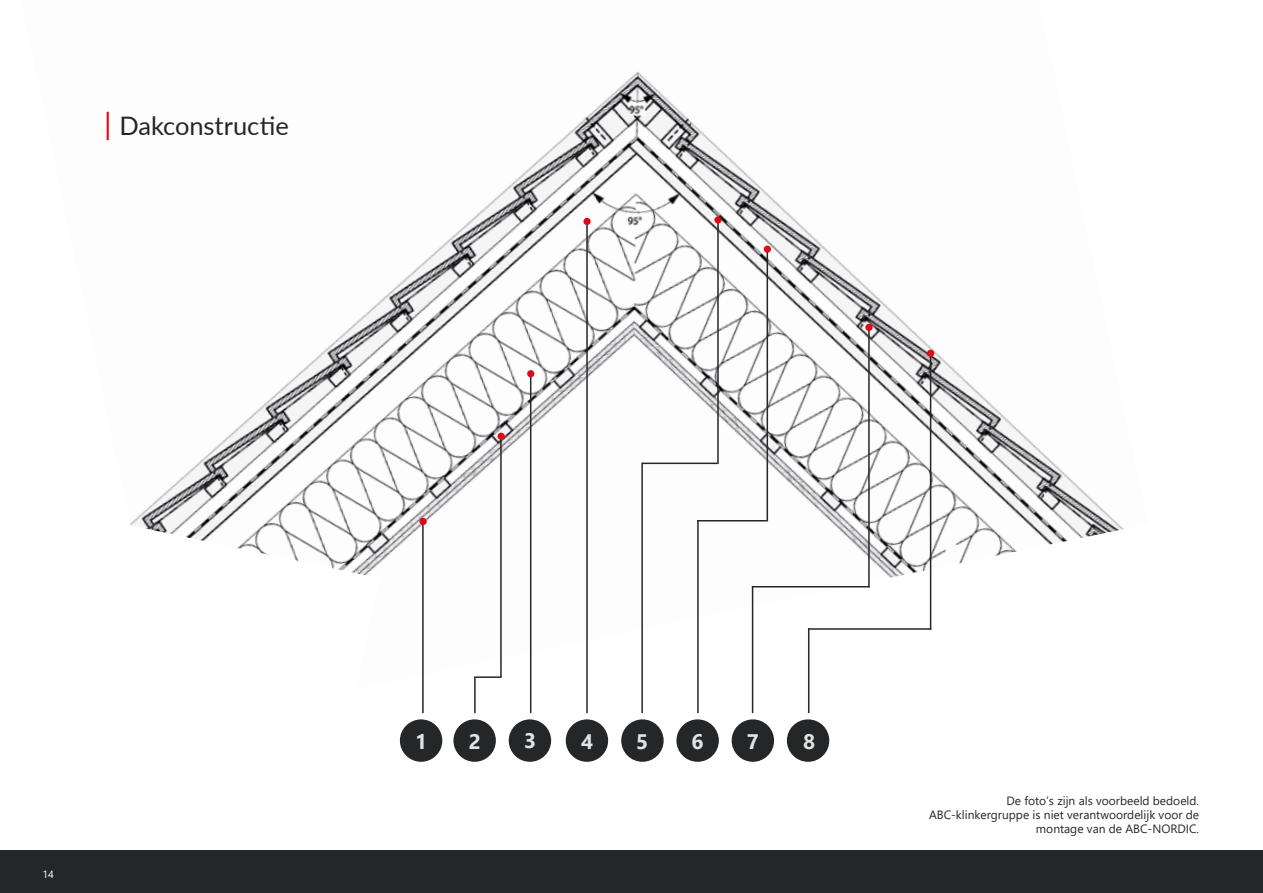
<style>
.page{position:relative;width:1263px;height:893px;background:#fff}
.page>*{position:absolute;margin:0;border:0;box-sizing:border-box;transform-origin:0 0}
.t1{font:25.5px "Lato";letter-spacing:-.005em;color:#242627}
.t2{font:700 21px "Segoe UI";color:#e3e3e3}
.t3{font:12px/14.4px "Segoe UI";color:#242627;text-align:right}
.t4{font:10.5px "Segoe UI";color:#fff}
.s1{font-size:30px;color:#e30613}
</style>
<div class="page">
<div style="left:0;top:850px;width:1263px;height:43px;background:#242627"></div>
<img style="left:130px;top:71px;width:994px;height:656px">
<svg style="left:130px;top:524px;width:250px;height:203px"></svg>
<hr style="left:422px;top:521px;width:2px;height:192px;background:#242627">
<div style="left:419px;top:518px;width:8px;height:7px;background:#e30613;border-radius:50%"></div>
<div style="left:453px;top:719px;width:43px;height:43px;background:#242627;border-radius:50%"></div>
<div style="left:509px;top:719px;width:42px;height:43px;background:#242627;border-radius:50%"></div>
<div style="left:566px;top:719px;width:42px;height:43px;background:#242627;border-radius:50%"></div>
<div style="left:621px;top:719px;width:43px;height:43px;background:#242627;border-radius:50%"></div>
<div style="left:676px;top:719px;width:43px;height:43px;background:#242627;border-radius:50%"></div>
<div style="left:732px;top:719px;width:42px;height:43px;background:#242627;border-radius:50%"></div>
<div style="left:787px;top:719px;width:42px;height:43px;background:#242627;border-radius:50%"></div>
<div style="left:400px;top:719px;width:42px;height:43px;background:#242627;border-radius:50%"></div>
<hr style="left:500px;top:436px;width:2px;height:241px;background:#242627">
<div style="left:497px;top:433px;width:8px;height:7px;background:#e30613;border-radius:50%"></div>
<hr style="left:474px;top:676px;width:28px;height:2px;background:#242627">
<hr style="left:474px;top:677px;width:2px;height:36px;background:#242627">
<hr style="left:530px;top:375px;width:1px;height:338px;background:#242627">
<div style="left:527px;top:370px;width:7px;height:7px;background:#e30613;border-radius:50%"></div>
<hr style="left:586px;top:223px;width:2px;height:490px;background:#242627">
<div style="left:583px;top:218px;width:8px;height:7px;background:#e30613;border-radius:50%"></div>
<hr style="left:717px;top:221px;width:2px;height:243px;background:#242627">
<div style="left:714px;top:216px;width:8px;height:8px;background:#e30613;border-radius:50%"></div>
<hr style="left:642px;top:463px;width:75px;height:1px;background:#242627">
<hr style="left:641px;top:463px;width:2px;height:250px;background:#242627">
<hr style="left:766px;top:249px;width:2px;height:272px;background:#242627">
<div style="left:764px;top:246px;width:7px;height:7px;background:#e30613;border-radius:50%"></div>
<hr style="left:697px;top:520px;width:70px;height:1px;background:#242627">
<hr style="left:697px;top:520px;width:2px;height:193px;background:#242627">
<hr style="left:752px;top:586px;width:1px;height:127px;background:#242627">
<hr style="left:752px;top:586px;width:118px;height:1px;background:#242627">
<hr style="left:868px;top:330px;width:2px;height:257px;background:#242627">
<div style="left:865px;top:324px;width:8px;height:7px;background:#e30613;border-radius:50%"></div>
<hr style="left:930px;top:355px;width:1px;height:275px;background:#242627">
<div style="left:927px;top:350px;width:7px;height:7px;background:#e30613;border-radius:50%"></div>
<hr style="left:808px;top:628px;width:123px;height:2px;background:#242627">
<hr style="left:808px;top:628px;width:1px;height:85px;background:#242627">
<h1 class="t1" style="left:104px;top:107px;width:186px"><span class="s1">|</span> Dakconstructie</h1>
<p class="t4" style="left:43px;top:864px;width:13px">14</p>
<h2 class="t2" style="left:415px;top:722px;width:14px">1</h2>
<h2 class="t2" style="left:469px;top:721px;width:14px">2</h2>
<h2 class="t2" style="left:524px;top:721px;width:14px">3</h2>
<h2 class="t2" style="left:581px;top:722px;width:14px">4</h2>
<h2 class="t2" style="left:636px;top:722px;width:14px">5</h2>
<h2 class="t2" style="left:691px;top:722px;width:14px">6</h2>
<h2 class="t2" style="left:747px;top:722px;width:14px">7</h2>
<h2 class="t2" style="left:803px;top:722px;width:14px">8</h2>
<p class="t3" style="left:929px;top:792px;width:272px">De foto’s zijn als voorbeeld bedoeld.<br>ABC-klinkergruppe is niet verantwoordelijk voor de montage van de ABC-NORDIC.</p>
</div>
